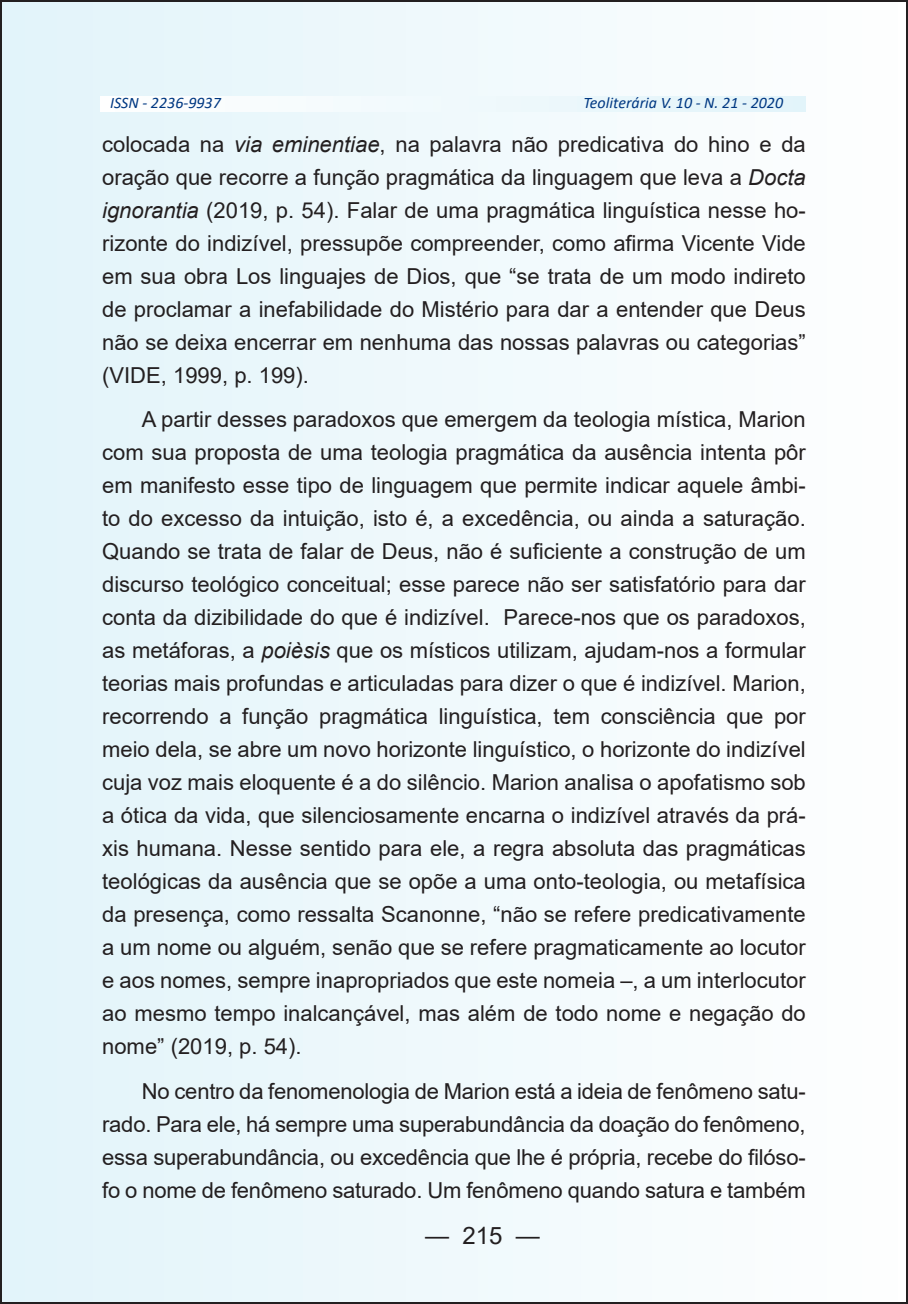
<style>
.page{position:relative;width:908px;height:1304px;background:#fff}
.page>*{position:absolute;margin:0;border:0;box-sizing:border-box;transform-origin:0 0}
.t1{font:24px "Arial";color:#231f20}
.t2{font:22px/33px "Arial";color:#231f20;text-align:justify}
.t3{font:italic 16px "Calibri";color:#003882}
.s1{font-style:italic}
</style>
<div class="page">
<div style="left:1px;top:1px;width:905px;height:1302px;background:linear-gradient(to right,#e2f4fa,#fefefe)"></div>
<svg style="left:100px;top:96px;width:705px;height:15px"></svg>
<p class="t3" style="left:110px;top:92px;width:112px">ISSN - 2236-9937</p>
<p class="t3" style="left:583px;top:92px;width:201px">Teoliterária V. 10 - N. 21 - 2020</p>
<p class="t2" style="left:102px;top:128px;width:704px">colocada na <span class="s1">via eminentiae</span>, na palavra não predicativa do hino e da oração que recorre a função pragmática da linguagem que leva a <span class="s1">Docta ignorantia</span> (2019, p. 54). Falar de uma pragmática linguística nesse ho&shy;rizonte do indizível, pressupõe compreender, como afirma Vicente Vide em sua obra Los linguajes de Dios, que “se trata de um modo indireto de proclamar a inefabilidade do Mistério para dar a entender que Deus não se deixa encerrar em nenhuma das nossas palavras ou categorias” (VIDE, 1999, p. 199).</p>
<p class="t2" style="left:102px;top:403px;width:705px;text-indent:40px">A partir desses paradoxos que emergem da teologia mística, Marion com sua proposta de uma teologia pragmática da ausência intenta pôr em manifesto esse tipo de linguagem que permite indicar aquele âmbi&shy;to do excesso da intuição, isto é, a excedência, ou ainda a saturação.<br>Quando se trata de falar de Deus, não é suficiente a construção de um discurso teológico conceitual; esse parece não ser satisfatório para dar conta da dizibilidade do que é indizível. Parece-nos que os paradoxos, as metáforas, a <span class="s1">poièsis</span> que os místicos utilizam, ajudam-nos a formular teorias mais profundas e articuladas para dizer o que é indizível. Marion, recorrendo a função pragmática linguística, tem consciência que por meio dela, se abre um novo horizonte linguístico, o horizonte do indizível cuja voz mais eloquente é a do silêncio. Marion analisa o apofatismo sob a ótica da vida, que silenciosamente encarna o indizível através da prá&shy;xis humana. Nesse sentido para ele, a regra absoluta das pragmáticas teológicas da ausência que se opõe a uma onto-teologia, ou metafísica da presença, como ressalta Scanonne, “não se refere predicativamente a um nome ou alguém, senão que se refere pragmaticamente ao locutor e aos nomes, sempre inapropriados que este nomeia –, a um interlocutor ao mesmo tempo inalcançável, mas além de todo nome e negação do nome” (2019, p. 54).</p>
<p class="t2" style="left:102px;top:1074px;width:704px;text-indent:40px">No centro da fenomenologia de Marion está a ideia de fenômeno satu&shy;rado. Para ele, há sempre uma superabundância da doação do fenômeno, essa superabundância, ou excedência que lhe é própria, recebe do filóso&shy;fo o nome de fenômeno saturado. Um fenômeno quando satura e também</p>
<p class="t1" style="left:425px;top:1218px;width:116px">— 215 —</p>
</div>
